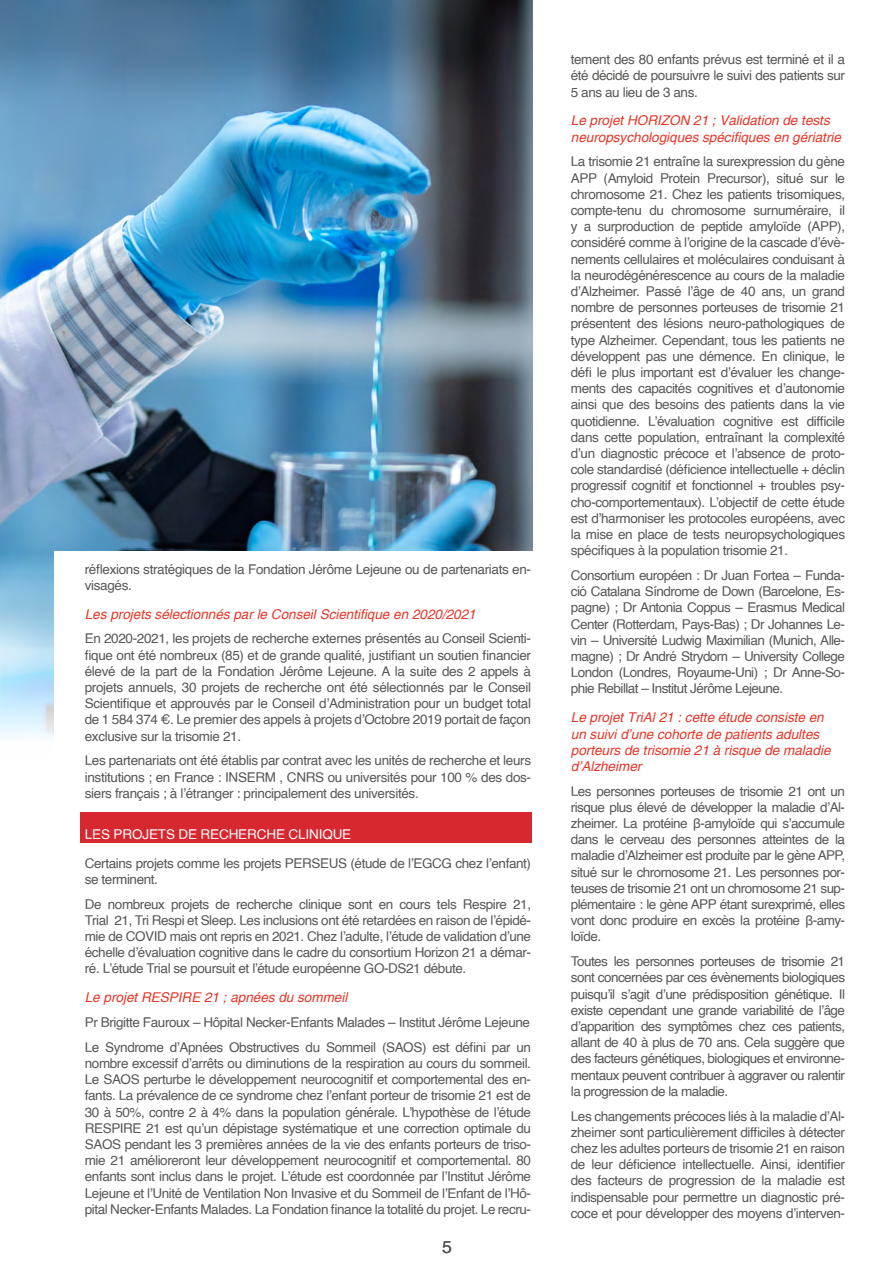
<style>
.page{position:relative;width:893px;height:1263px;background:#fff}
.page>*{position:absolute;margin:0;border:0;box-sizing:border-box;transform-origin:0 0}
.t1{font:17.55px "Helvetica";color:#575756}
.t2{font:13.5px/16.2px "Helvetica";letter-spacing:-.03em;color:#575756;text-align:justify}
.t3{font:italic 13.5px/16.2px "Helvetica";color:#e73628}
.t4{font:13.5px "Helvetica";letter-spacing:-.01em;color:#fff}
</style>
<div class="page">
<img style="left:0;top:0;width:533px;height:737px">
<div style="left:54px;top:551px;width:507px;height:500px;background:#fff"></div>
<div style="left:80px;top:812px;width:451px;height:31px;background:#d7282f"></div>
<p class="t2" style="left:85px;top:561px;width:448px">réflexions stratégiques de la Fondation Jérôme Lejeune ou de partenariats en&shy;visagés.</p>
<p class="t3" style="left:85px;top:606px;width:392px">Les projets sélectionnés par le Conseil Scientifique en 2020/2021</p>
<p class="t2" style="left:85px;top:631px;width:448px">En 2020-2021, les projets de recherche externes présentés au Conseil Scienti&shy;fique ont été nombreux (85) et de grande qualité, justifiant un soutien financier élevé de la part de la Fondation Jérôme Lejeune. A la suite des 2 appels à projets annuels, 30 projets de recherche ont été sélectionnés par le Conseil Scientifique et approuvés par le Conseil d’Administration pour un budget total de 1 584 374 €. Le premier des appels à projets d’Octobre 2019 portait de façon exclusive sur la trisomie 21.</p>
<p class="t2" style="left:85px;top:753px;width:448px">Les partenariats ont été établis par contrat avec les unités de recherche et leurs institutions ; en France : INSERM , CNRS ou universités pour 100 % des dos&shy;siers français ; à l’étranger : principalement des universités.</p>
<p class="t4" style="left:85px;top:823px;width:268px">LES PROJETS DE RECHERCHE CLINIQUE</p>
<p class="t2" style="left:85px;top:855px;width:448px">Certains projets comme les projets PERSEUS (étude de l’EGCG chez l’enfant) se terminent.</p>
<p class="t2" style="left:85px;top:896px;width:448px">De nombreux projets de recherche clinique sont en cours tels Respire 21, Trial 21, Tri Respi et Sleep. Les inclusions ont été retardées en raison de l’épidé&shy;mie de COVID mais ont repris en 2021. Chez l’adulte, l’étude de validation d’une échelle d’évaluation cognitive dans le cadre du consortium Horizon 21 a démar&shy;ré. L’étude Trial se poursuit et l’étude européenne GO-DS21 débute.</p>
<p class="t3" style="left:85px;top:990px;width:264px">Le projet RESPIRE 21 ; apnées du sommeil</p>
<p class="t2" style="left:85px;top:1010px;width:448px;line-height:24.8px">Pr Brigitte Fauroux – Hôpital Necker-Enfants Malades – Institut Jérôme Lejeune<br>Le Syndrome d’Apnées Obstructives du Sommeil (SAOS) est défini par un</p>
<p class="t2" style="left:85px;top:1055px;width:448px">nombre excessif d’arrêts ou diminutions de la respiration au cours du sommeil.<br>Le SAOS perturbe le développement neurocognitif et comportemental des en&shy;fants. La prévalence de ce syndrome chez l’enfant porteur de trisomie 21 est de 30 à 50%, contre 2 à 4% dans la population générale. L’hypothèse de l’étude RESPIRE 21 est qu’un dépistage systématique et une correction optimale du SAOS pendant les 3 premières années de la vie des enfants porteurs de triso&shy;mie 21 amélioreront leur développement neurocognitif et comportemental. 80 enfants sont inclus dans le projet. L’étude est coordonnée par l’Institut Jérôme Lejeune et l’Unité de Ventilation Non Invasive et du Sommeil de l’Enfant de l’Hô&shy;pital Necker-Enfants Malades. La Fondation finance la totalité du projet. Le recru-</p>
<p class="t1" style="left:442px;top:1233px;width:11px">5</p>
<p class="t2" style="left:571px;top:52px;width:276px">tement des 80 enfants prévus est terminé et il a été décidé de poursuivre le suivi des patients sur 5 ans au lieu de 3 ans.</p>
<p class="t3" style="left:571px;top:113px;width:272px">Le projet HORIZON 21 ; Validation de tests neuropsychologiques spécifiques en gériatrie</p>
<p class="t2" style="left:571px;top:154px;width:276px">La trisomie 21 entraîne la surexpression du gène APP (Amyloid Protein Precursor), situé sur le chromosome 21. Chez les patients trisomiques, compte-tenu du chromosome surnuméraire, il y a surproduction de peptide amyloïde (APP), considéré comme à l’origine de la cascade d’évè&shy;nements cellulaires et moléculaires conduisant à la neurodégénérescence au cours de la maladie d’Alzheimer. Passé l’âge de 40 ans, un grand nombre de personnes porteuses de trisomie 21 présentent des lésions neuro-pathologiques de type Alzheimer. Cependant, tous les patients ne développent pas une démence. En clinique, le défi le plus important est d’évaluer les change&shy;ments des capacités cognitives et d’autonomie ainsi que des besoins des patients dans la vie quotidienne. L’évaluation cognitive est difficile dans cette population, entraînant la complexité d’un diagnostic précoce et l’absence de proto&shy;cole standardisé (déficience intellectuelle + déclin progressif cognitif et fonctionnel + troubles psy&shy;cho-comportementaux). L’objectif de cette étude est d’harmoniser les protocoles européens, avec la mise en place de tests neuropsychologiques spécifiques à la population trisomie 21.</p>
<p class="t2" style="left:571px;top:567px;width:276px">Consortium européen : Dr Juan Fortea – Funda&shy;ció Catalana Síndrome de Down (Barcelone, Es&shy;pagne) ; Dr Antonia Coppus – Erasmus Medical Center (Rotterdam, Pays-Bas) ; Dr Johannes Le&shy;vin – Université Ludwig Maximilian (Munich, Alle&shy;magne) ; Dr André Strydom – University College London (Londres, Royaume-Uni) ; Dr Anne-So&shy;phie Rebillat – Institut Jérôme Lejeune.</p>
<p class="t3" style="left:571px;top:710px;width:261px">Le projet TriAl 21 : cette étude consiste en un suivi d’une cohorte de patients adultes porteurs de trisomie 21 à risque de maladie d’Alzheimer</p>
<p class="t2" style="left:571px;top:783px;width:276px">Les personnes porteuses de trisomie 21 ont un risque plus élevé de développer la maladie d’Al&shy;zheimer. La protéine β-amyloïde qui s’accumule dans le cerveau des personnes atteintes de la maladie d’Alzheimer est produite par le gène APP, situé sur le chromosome 21. Les personnes por&shy;teuses de trisomie 21 ont un chromosome 21 sup&shy;plémentaire : le gène APP étant surexprimé, elles vont donc produire en excès la protéine β-amy&shy;loïde.</p>
<p class="t2" style="left:571px;top:954px;width:276px">Toutes les personnes porteuses de trisomie 21 sont concernées par ces évènements biologiques puisqu’il s’agit d’une prédisposition génétique. Il existe cependant une grande variabilité de l’âge d’apparition des symptômes chez ces patients, allant de 40 à plus de 70 ans. Cela suggère que des facteurs génétiques, biologiques et environne&shy;mentaux peuvent contribuer à aggraver ou ralentir la progression de la maladie.</p>
<p class="t2" style="left:571px;top:1108px;width:276px">Les changements précoces liés à la maladie d’Al&shy;zheimer sont particulièrement difficiles à détecter chez les adultes porteurs de trisomie 21 en raison de leur déficience intellectuelle. Ainsi, identifier des facteurs de progression de la maladie est indispensable pour permettre un diagnostic pré&shy;coce et pour développer des moyens d’interven-</p>
</div>
